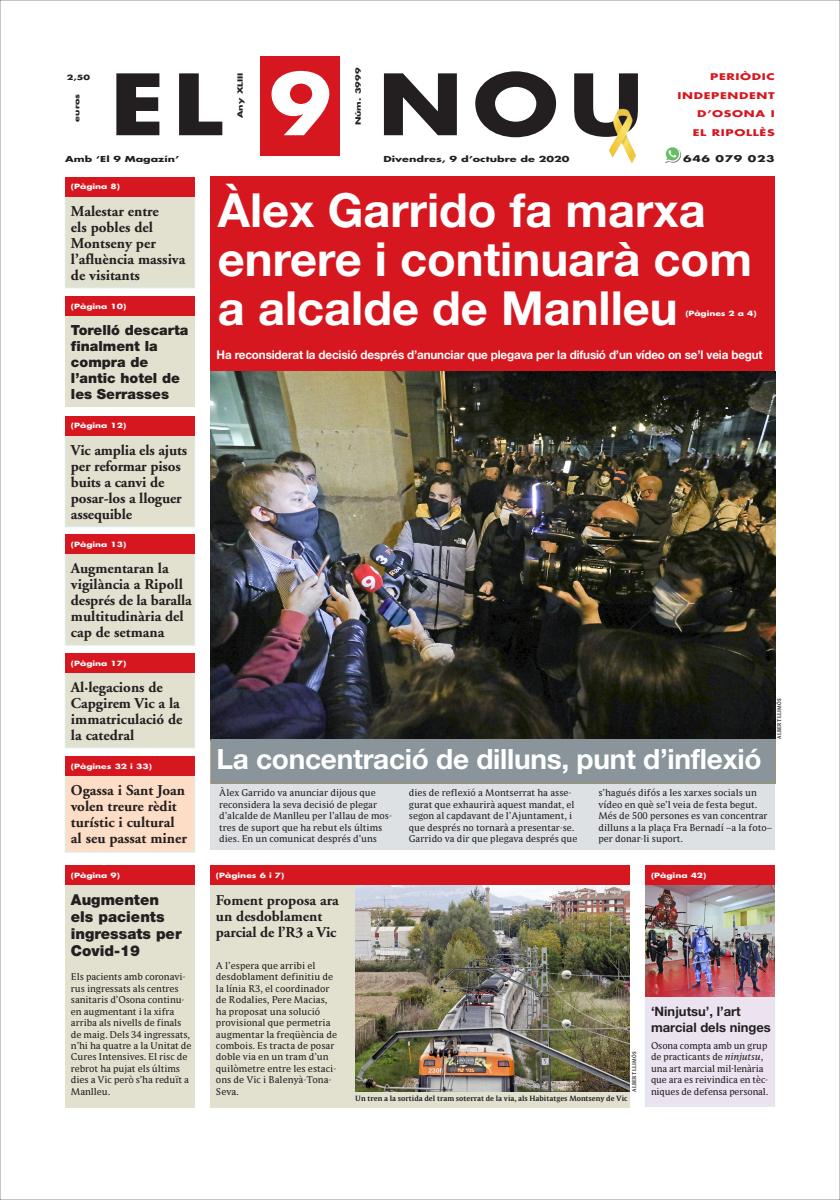
<style>
.page{position:relative;width:840px;height:1200px;background:#fff}
.page>*{position:absolute;margin:0;border:0;box-sizing:border-box;transform-origin:0 0}
.t1{font:700 82px "Futura";color:#231f20;scale:1.22 1}
.t2{font:700 47px/49px "Helvetica Neue";color:#fff}
.t3{font:700 28px "Helvetica Neue";letter-spacing:-.01em;color:#fff}
.t4{font:700 15px/16px "Adobe Garamond";color:#231f20}
.t5{font:900 15px/17px "Helvetica Neue";color:#231f20}
.t6{font:900 14px/16px "Helvetica Neue";color:#231f20}
.t7{font:700 13px/16px "Helvetica Neue";color:#231f20}
.t8{font:700 12px "Helvetica Neue";letter-spacing:-.015em;color:#fff}
.t9{font:9px/11.5px "Parable LF";color:#231f20}
.t10{font:700 9px/18.5px "Futura";letter-spacing:.05em;color:#d7171f;text-align:right;scale:1.38 1}
.t11{font:700 9px "Futura";letter-spacing:.05em;color:#231f20;scale:1.38 1}
.t12{font:700 8px "Futura";color:#231f20;scale:1.4 1}
.t13{font:700 8px "Futura";color:#231f20;scale:1.38 1}
.t14{font:700 7px "Futura";color:#fff;scale:1.3 1}
.t15{font:700 7px "Parable LF";color:#231f20}
.t16{font:700 7px "Futura";color:#231f20;scale:1.38 1}
.t17{font:700 5px "Parable LF";letter-spacing:.05em;color:#231f20;scale:.86 1}
.s1{color:#fff}
.s2{font-style:italic}
</style>
<div class="page">
<div style="left:260px;top:57px;width:80px;height:99px;background:#d7171f"></div>
<svg style="left:665px;top:147px;width:15px;height:16px"></svg>
<img style="left:609px;top:109px;width:27px;height:54px">
<div style="left:210px;top:177px;width:564px;height:195px;background:#d7171f"></div>
<img style="left:210px;top:372px;width:564px;height:368px">
<div style="left:211px;top:780px;width:563px;height:69px;background:#dde1e4"></div>
<div style="left:210px;top:884px;width:137px;height:66px;background:#e2e1d0"></div>
<div style="left:210px;top:945px;width:134px;height:162px;background:#e2e1d0"></div>
<div style="left:344px;top:884px;width:285px;height:223px;background:#e2e1d0"></div>
<img style="left:355px;top:884px;width:274px;height:206px">
<div style="left:65px;top:884px;width:129px;height:223px;background:#e2e1d0"></div>
<div style="left:65px;top:865px;width:129px;height:20px;background:#d7171f"></div>
<div style="left:645px;top:996px;width:129px;height:110px;background:#ece3f0"></div>
<div style="left:645px;top:996px;width:129px;height:110px;border:1px solid #d9eee9"></div>
<div style="left:645px;top:865px;width:129px;height:19px;background:#d7171f"></div>
<div style="left:65px;top:435px;width:129px;height:91px;background:#e2e1d0"></div>
<div style="left:65px;top:435px;width:129px;height:91px;border:1px solid #d9eee9"></div>
<div style="left:65px;top:415px;width:129px;height:20px;background:#d7171f"></div>
<div style="left:65px;top:315px;width:129px;height:92px;background:#e2e1d0"></div>
<div style="left:65px;top:296px;width:129px;height:19px;background:#d7171f"></div>
<div style="left:65px;top:196px;width:129px;height:92px;background:#e2e1d0"></div>
<div style="left:65px;top:196px;width:129px;height:92px;border:1px solid #d9eee9"></div>
<div style="left:65px;top:177px;width:129px;height:19px;background:#d7171f"></div>
<img style="left:645px;top:884px;width:129px;height:112px">
<div style="left:210px;top:865px;width:419px;height:19px;background:#d7171f"></div>
<div style="left:65px;top:553px;width:129px;height:92px;background:#e2e1d0"></div>
<div style="left:65px;top:553px;width:129px;height:92px;border:1px solid #d9eee9"></div>
<div style="left:65px;top:534px;width:129px;height:19px;background:#d7171f"></div>
<div style="left:65px;top:672px;width:129px;height:75px;background:#e2e1d0"></div>
<div style="left:65px;top:672px;width:129px;height:75px;border:1px solid #d9eee9"></div>
<div style="left:65px;top:653px;width:129px;height:20px;background:#d7171f"></div>
<div style="left:65px;top:775px;width:129px;height:77px;background:#fdddc6"></div>
<div style="left:65px;top:775px;width:129px;height:77px;border:1px solid #d9eee9"></div>
<div style="left:65px;top:756px;width:129px;height:19px;background:#d7171f"></div>
<div style="left:211px;top:738px;width:563px;height:44px;background:#8a949b"></div>
<div style="left:211px;top:738px;width:563px;height:44px;border:1px solid #9a9569"></div>
<p class="t16" style="left:67px;top:72px;width:18px">2,50</p>
<p class="t16" style="left:72px;top:122px;width:22px;rotate:-90deg">euros</p>
<p class="t16" style="left:353px;top:125px;width:43px;rotate:-90deg">Núm. 3999</p>
<h1 class="t1" style="left:110px;top:50px;width:439px">EL <span class="s1">9</span> NOU</h1>
<p class="t16" style="left:235px;top:118px;width:34px;rotate:-90deg">Any XLIII</p>
<p class="t13" style="left:65px;top:153px;width:84px">Amb ‘El 9 Magazín’</p>
<p class="t12" style="left:383px;top:153px;width:134px">Divendres, 9 d’octubre de 2020</p>
<p class="t10" style="left:677px;top:67px;width:72px">PERIÒDIC<br>INDEPENDENT<br>D’OSONA I</p>
<p class="t10" style="left:692px;top:123px;width:61px">EL RIPOLLÈS</p>
<p class="t11" style="left:682px;top:152px;width:68px">646 079 023</p>
<p class="t14" style="left:71px;top:182px;width:39px">(Pàgina 8)</p>
<h3 class="t4" style="left:71px;top:203px;width:116px">Malestar entre<br>els pobles del<br>Montseny per l’afluència massiva de visitants</h3>
<p class="t14" style="left:71px;top:301px;width:44px">(Pàgina 10)</p>
<h3 class="t6" style="left:71px;top:321px;width:119px">Torelló descarta finalment la compra de l’antic hotel de les Serrasses</h3>
<p class="t14" style="left:71px;top:421px;width:44px">(Pàgina 12)</p>
<h3 class="t4" style="left:71px;top:442px;width:118px">Vic amplia els ajuts per reformar pisos buits a canvi de posar-los a lloguer assequible</h3>
<p class="t14" style="left:71px;top:539px;width:44px">(Pàgina 13)</p>
<h3 class="t4" style="left:71px;top:560px;width:122px">Augmentaran la vigilància a Ripoll després de la baralla multitudinària del cap de setmana</h3>
<p class="t14" style="left:71px;top:658px;width:44px">(Pàgina 17)</p>
<h3 class="t4" style="left:71px;top:679px;width:113px">Al·legacions de<br>Capgirem Vic a la immatriculació de la catedral</h3>
<p class="t14" style="left:71px;top:761px;width:64px">(Pàgines 32 i 33)</p>
<h3 class="t4" style="left:71px;top:782px;width:117px">Ogassa i Sant Joan volen treure rèdit turístic i cultural al seu passat miner</h3>
<p class="t14" style="left:71px;top:870px;width:39px">(Pàgina 9)</p>
<h3 class="t5" style="left:71px;top:890px;width:112px">Augmenten els pacients ingressats per<br>Covid-19</h3>
<p class="t9" style="left:71px;top:970px;width:122px">Els pacients amb coronavi&shy;rus ingressats als centres sanitaris d’Osona continu&shy;en augmentant i la xifra arriba als nivells de finals de maig. Dels 34 ingressats, n’hi ha quatre a la Unitat de<br>Cures Intensives. El risc de rebrot ha pujat els últims dies a Vic però s’ha reduït a<br>Manlleu.</p>
<h2 class="t2" style="left:218px;top:185px;width:535px">Àlex Garrido fa marxa enrere i continuarà com a alcalde de Manlleu</h2>
<h3 class="t8" style="left:216px;top:347px;width:547px">Ha reconsiderat la decisió després d’anunciar que plegava per la difusió d’un vídeo on se’l veia begut</h3>
<p class="t14" style="left:685px;top:308px;width:56px">(Pàgines 2 a 4)</p>
<h3 class="t3" style="left:216px;top:742px;width:546px">La concentració de dilluns, punt d’inflexió</h3>
<p class="t17" style="left:775px;top:738px;width:49px;rotate:-90deg">ALBERT LLIMÓS</p>
<p class="t9" style="left:219px;top:787px;width:174px">Àlex Garrido va anunciar dijous que reconsidera la seva decisió de plegar d’alcalde de Manlleu per l’allau de mos&shy;tres de suport que ha rebut els últims dies. En un comunicat després d’uns</p>
<p class="t9" style="left:408px;top:787px;width:170px">dies de reflexió a Montserrat ha asse&shy;gurat que exhaurirà aquest mandat, el segon al capdavant de l’Ajuntament, i que després no tornarà a presentar-se.<br>Garrido va dir que plegava després que</p>
<p class="t9" style="left:598px;top:787px;width:175px">s’hagués difós a les xarxes socials un vídeo en què se’l veia de festa begut.<br>Més de 500 persones es van concentrar dilluns a la plaça Fra Bernadí –a la foto– per donar-li suport.</p>
<p class="t14" style="left:216px;top:870px;width:54px">(Pàgines 6 i 7)</p>
<h3 class="t4" style="left:216px;top:891px;width:124px">Foment proposa ara un desdoblament parcial de l’R3 a Vic</h3>
<p class="t9" style="left:216px;top:959px;width:123px">A l’espera que arribi el desdoblament definitiu de la línia R3, el coordinador de Rodalies, Pere Macias, ha proposat una solució provisional que permetria augmentar la freqüència de combois. Es tracta de posar doble via en un tram d’un quilòmetre entre les estaci&shy;ons de Vic i Balenyà-Tona-<br>Seva.</p>
<p class="t14" style="left:650px;top:870px;width:44px">(Pàgina 42)</p>
<p class="t17" style="left:630px;top:1091px;width:49px;rotate:-90deg">ALBERT LLIMÓS</p>
<p class="t15" style="left:355px;top:1092px;width:274px">Un tren a la sortida del tram soterrat de la via, als Habitatges Montseny de Vic</p>
<h3 class="t7" style="left:650px;top:1002px;width:121px">‘Ninjutsu’, l’art marcial dels ninges</h3>
<p class="t9" style="left:650px;top:1039px;width:119px">Osona compta amb un grup de practicants de <span class="s2">ninjutsu</span>, una art marcial mil·lenària que ara es reivindica en tèc&shy;niques de defensa personal.</p>
</div>
